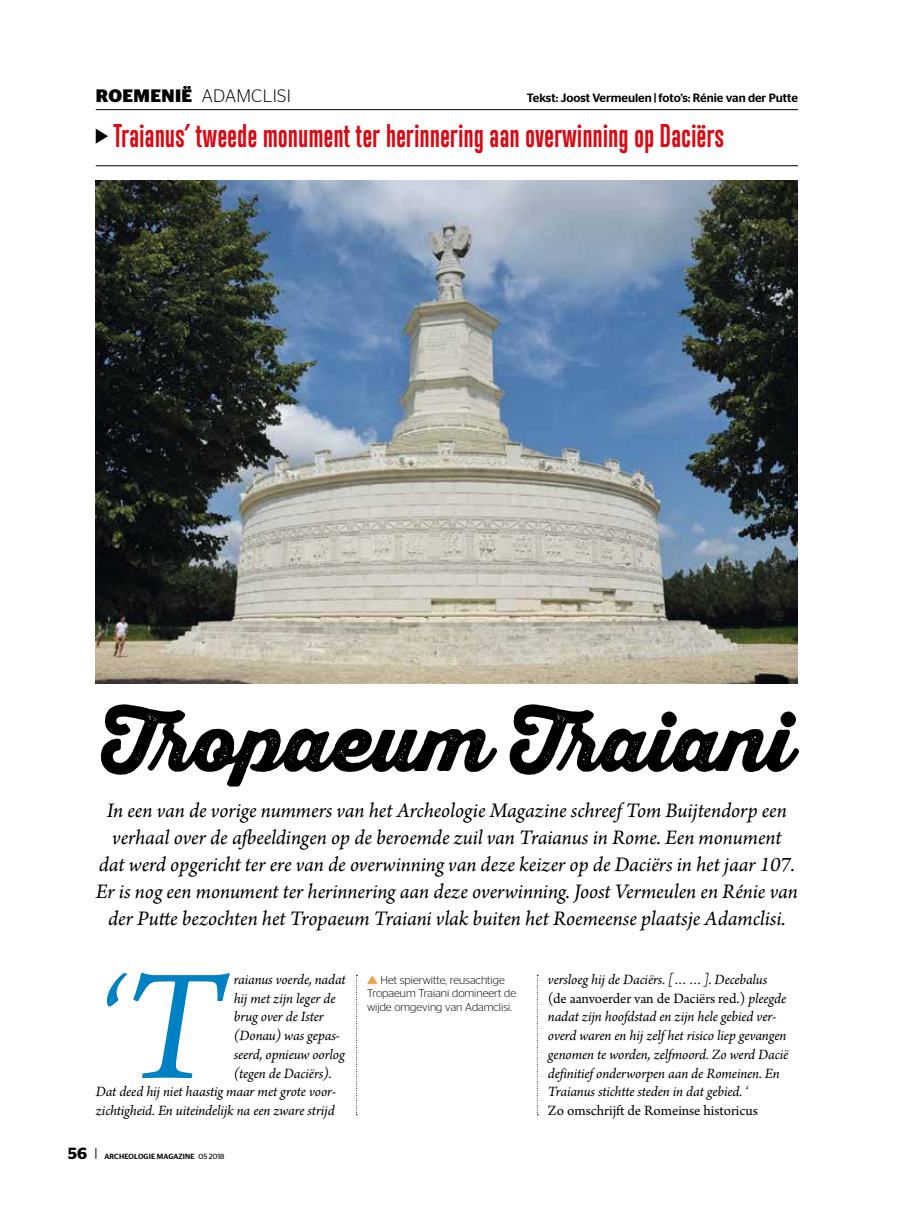
<style>
.page{position:relative;width:915px;height:1212px;background:#fff}
.page>*{position:absolute;margin:0;border:0;box-sizing:border-box;transform-origin:0 0}
.t1{font:italic 133.35px "Arno Pro";color:#0081c3;scale:.95 1}
.t2{font:78.75px "Thirsty Rough Blk";color:#000}
.t3{font:700 30px "Trump Gothic West";letter-spacing:.02em;color:#db0812;scale:.95 1}
.t4{font:italic 21.75px/27px "Arno Pro";letter-spacing:-.005em;color:#000;text-align:center}
.t5{font:300 18px "Stag Sans";letter-spacing:.02em;color:#000}
.t6{font:italic 15px/18.8px "Arno Pro";letter-spacing:-.01em;color:#000}
.t7{font:15px "Arno Pro";letter-spacing:-.005em;color:#000}
.t8{font:500 12px "Stag Sans";color:#000}
.t9{font:300 11.25px/13.5px "Stag Sans";color:#000;text-align:center}
.t10{font:500 7.5px "Stag Sans";letter-spacing:.02em;color:#000}
.s1{font-weight:700}
.s2{font-size:166.65px}
.s3{font-weight:600;font-size:16.2px}
.s4{font-weight:400}
.s5{font-style:normal}
</style>
<div class="page">
<hr style="left:96px;top:109px;width:701px;height:1px;background:#000">
<hr style="left:96px;top:165px;width:701px;height:1px;background:#000">
<svg style="left:536px;top:975px;width:2px;height:140px"></svg>
<svg style="left:356px;top:975px;width:1px;height:140px"></svg>
<img style="left:96px;top:181px;width:701px;height:503px">
<svg style="left:96px;top:129px;width:12px;height:15px"></svg>
<svg style="left:367px;top:975px;width:10px;height:9px"></svg>
<p class="t5" style="left:96px;top:86px;width:196px"><span class="s1">ROEMENIË</span> ADAMCLISI</p>
<h3 class="t3" style="left:113px;top:118px;width:644px">Traianus’ tweede monument ter herinnering aan overwinning op Daciërs</h3>
<p class="t8" style="left:526px;top:91px;width:272px">Tekst: Joost Vermeulen | foto’s: Rénie van der Putte</p>
<h2 class="t2" style="left:101px;top:682px;width:693px">Tropaeum Traiani</h2>
<p class="t4" style="left:96px;top:798px;width:703px">In een van de vorige nummers van het Archeologie Magazine schreef Tom Buijtendorp een verhaal over de afbeeldingen op de beroemde zuil van Traianus in Rome. Een monument<br>dat werd opgericht ter ere van de overwinning van deze keizer op de Daciërs in het jaar 107.<br>Er is nog een monument ter herinnering aan deze overwinning. Joost Vermeulen en Rénie van der Putte bezochten het Tropaeum Traiani vlak buiten het Roemeense plaatsje Adamclisi.</p>
<h1 class="t1" style="left:96px;top:949px;width:136px">‘<span class="s2">T</span></h1>
<p class="t6" style="left:233px;top:971px;width:113px">raianus voerde, nadat</p>
<p class="t6" style="left:233px;top:989px;width:103px">hij met zijn leger de</p>
<p class="t6" style="left:233px;top:1008px;width:92px">brug over de Ister</p>
<p class="t6" style="left:233px;top:1027px;width:108px">(Donau) was gepas-</p>
<p class="t6" style="left:233px;top:1046px;width:113px">seerd, opnieuw oorlog</p>
<p class="t6" style="left:233px;top:1064px;width:99px">(tegen de Daciërs).</p>
<p class="t6" style="left:96px;top:1083px;width:242px">Dat deed hij niet haastig maar met grote voor-</p>
<p class="t6" style="left:96px;top:1102px;width:240px">zichtigheid. En uiteindelijk na een zware strijd</p>
<p class="t10" style="left:68px;top:1152px;width:158px"><span class="s3">56</span> ARCHEOLOGIE MAGAZINE <span class="s4">05 2018</span></p>
<p class="t9" style="left:367px;top:973px;width:150px">Het spierwitte, reusachtige<br>Tropaeum Traiani domineert de wijde omgeving van Adamclisi.</p>
<p class="t6" style="left:547px;top:971px;width:242px">versloeg hij de Daciërs. [……]. Decebalus <span class="s5">(de aanvoerder van de Daciërs red.)</span> pleegde nadat zijn hoofdstad en zijn hele gebied ver&shy;overd waren en hij zelf het risico liep gevangen genomen te worden, zelfmoord. Zo werd Dacië definitief onderworpen aan de Romeinen. En Traianus stichtte steden in dat gebied. ‘</p>
<p class="t7" style="left:547px;top:1102px;width:211px">Zo omschrijft de Romeinse historicus</p>
</div>
